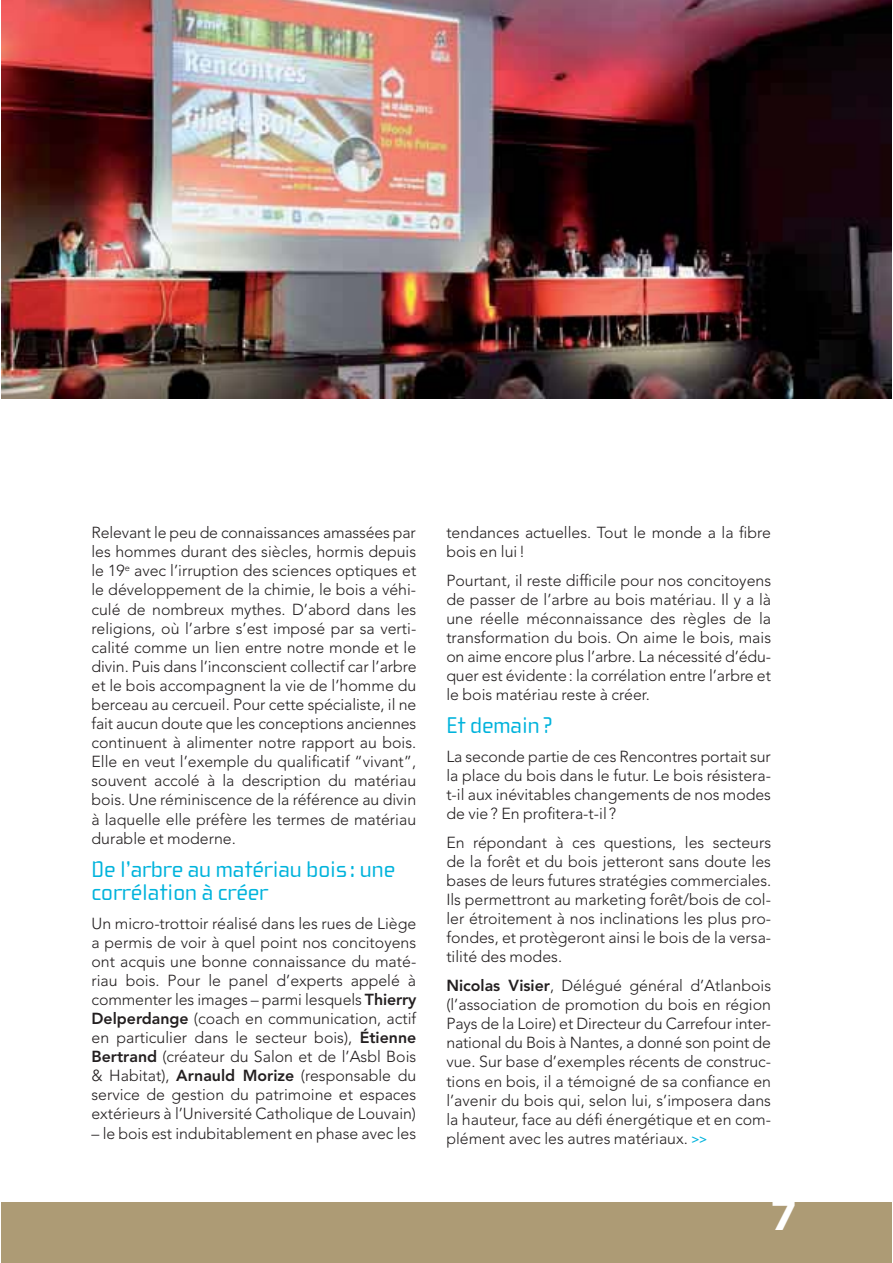
<style>
.page{position:relative;width:893px;height:1263px;background:#fff}
.page>*{position:absolute;margin:0;border:0;box-sizing:border-box;transform-origin:0 0}
.t1{font:900 42.45px "Avenir LT Std";color:#fff}
.t2{font:23.4px/23.4px "Cholla Wide Old Style";color:#00b3dc}
.t3{font:300 15.9px/19px "Avenir LT Std";color:#231f20;text-align:justify}
.s1{font-weight:800}
.s2{font-family:"Cholla Wide Old Style";font-weight:400;color:#00b3dc}
</style>
<div class="page">
<div style="left:1px;top:1203px;width:890px;height:60px;background:#ad9b75"></div>
<img style="left:1px;top:0;width:890px;height:398px">
<p class="t3" style="left:91px;top:524px;width:326px">Relevant le peu de connaissances amassées par les hommes durant des siècles, hormis depuis le 19<sup>e</sup> avec l’irruption des sciences optiques et le développement de la chimie, le bois a véhi&shy;culé de nombreux mythes. D’abord dans les religions, où l’arbre s’est imposé par sa verti&shy;calité comme un lien entre notre monde et le divin. Puis dans l’inconscient collectif car l’arbre et le bois accompagnent la vie de l’homme du berceau au cercueil. Pour cette spécialiste, il ne fait aucun doute que les conceptions anciennes continuent à alimenter notre rapport au bois.<br>Elle en veut l’exemple du qualificatif “vivant”, souvent accolé à la description du matériau bois. Une réminiscence de la référence au divin à laquelle elle préfère les termes de matériau durable et moderne.</p>
<h2 class="t2" style="left:91px;top:859px;width:305px">De l’arbre au matériau bois : une corrélation à créer</h2>
<p class="t3" style="left:91px;top:915px;width:326px">Un micro-trottoir réalisé dans les rues de Liège a permis de voir à quel point nos concitoyens ont acquis une bonne connaissance du maté&shy;riau bois. Pour le panel d’experts appelé à commenter les images – parmi lesquels <span class="s1">Thierry Delperdange</span> (coach en communication, actif en particulier dans le secteur bois), <span class="s1">Étienne Bertrand</span> (créateur du Salon et de l’Asbl Bois &amp; Habitat), <span class="s1">Arnauld Morize</span> (responsable du service de gestion du patrimoine et espaces extérieurs à l’Université Catholique de Louvain)</p>
<p class="t3" style="left:91px;top:1125px;width:326px">– le bois est indubitablement en phase avec les</p>
<p class="t3" style="left:446px;top:524px;width:326px">tendances actuelles. Tout le monde a la fibre bois en lui !</p>
<p class="t3" style="left:446px;top:572px;width:326px">Pourtant, il reste difficile pour nos concitoyens de passer de l’arbre au bois matériau. Il y a là une réelle méconnaissance des règles de la transformation du bois. On aime le bois, mais on aime encore plus l’arbre. La nécessité d’édu&shy;quer est évidente : la corrélation entre l’arbre et le bois matériau reste à créer.</p>
<h2 class="t2" style="left:446px;top:716px;width:108px">Et demain ?</h2>
<p class="t3" style="left:446px;top:748px;width:326px">La seconde partie de ces Rencontres portait sur la place du bois dans le futur. Le bois résistera&shy;t-il aux inévitables changements de nos modes de vie ? En profitera-t-il ?</p>
<p class="t3" style="left:446px;top:834px;width:326px">En répondant à ces questions, les secteurs de la forêt et du bois jetteront sans doute les bases de leurs futures stratégies commerciales.<br>Ils permettront au marketing forêt/bois de col&shy;ler étroitement à nos inclinations les plus pro&shy;fondes, et protègeront ainsi le bois de la versa&shy;tilité des modes.</p>
<p class="t3" style="left:446px;top:977px;width:326px"><span class="s1">Nicolas Visier</span>, Délégué général d’Atlanbois (l’association de promotion du bois en région Pays de la Loire) et Directeur du Carrefour inter&shy;national du Bois à Nantes, a donné son point de vue. Sur base d’exemples récents de construc&shy;tions en bois, il a témoigné de sa confiance en l’avenir du bois qui, selon lui, s’imposera dans la hauteur, face au défi énergétique et en com&shy;plément avec les autres matériaux. <span class="s2">&gt;&gt;</span></p>
<h1 class="t1" style="left:771px;top:1190px;width:27px">7</h1>
</div>
